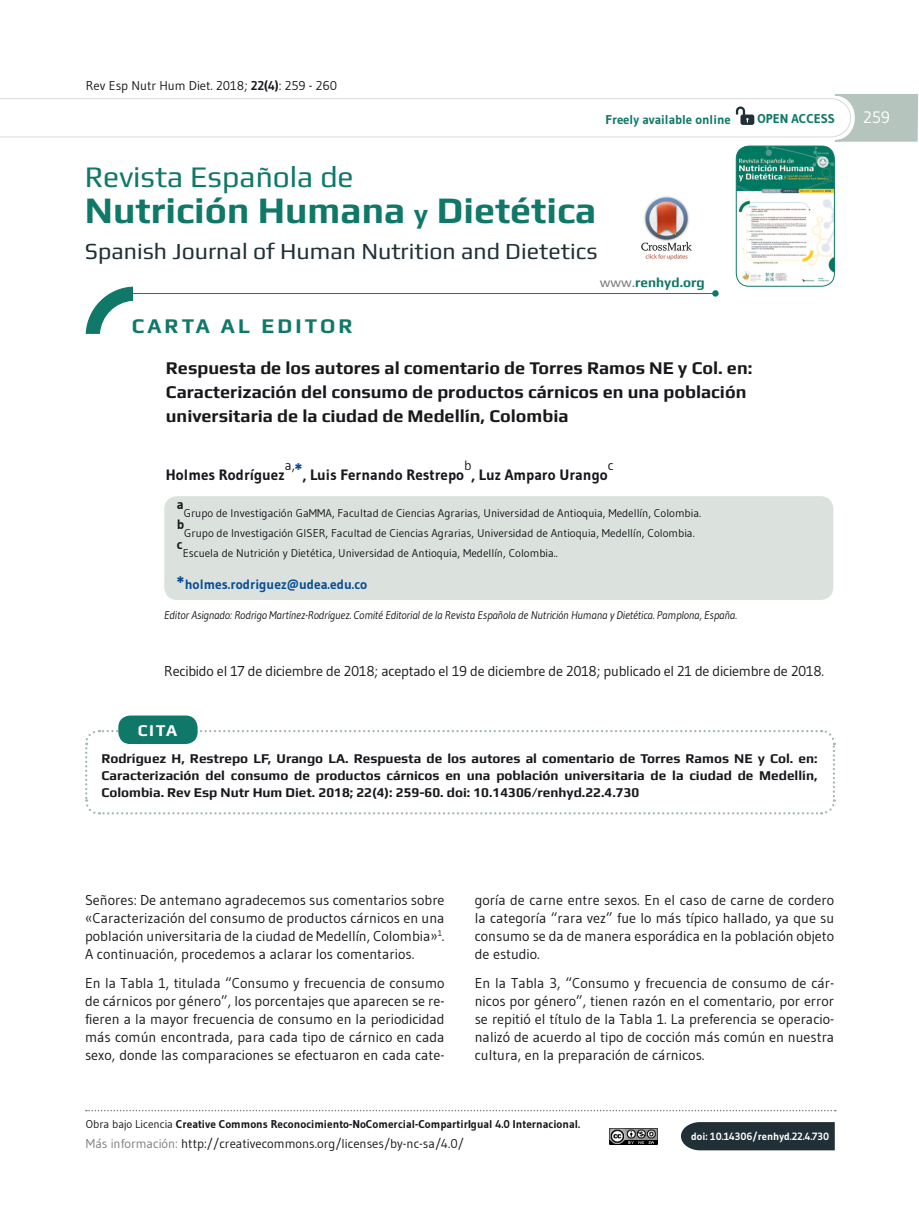
<style>
.page{position:relative;width:919px;height:1217px;background:#fff}
.page>*{position:absolute;margin:0;border:0;box-sizing:border-box;transform-origin:0 0}
.t1{font:700 37.5px "Play";color:#0f7868}
.t2{font:30px "Play";color:#0f7868}
.t3{font:23.1px "Play";color:#213036}
.t4{font:700 21px "Play";letter-spacing:.15em;color:#0f7868}
.t5{font:700 18px/24px "Play";color:#1a171c}
.t6{font:700 16.5px "Play";color:#fff}
.t7{font:16.5px "Gudea";color:#fff}
.t8{font:700 15px "Gudea";color:#1a171c}
.t9{font:14.25px/18px "Gudea";color:#1a171c;text-align:justify}
.t10{font:700 13.5px/17.2px "Play";color:#1a171c;text-align:justify}
.t11{font:700 13.5px "Gudea";color:#0a4e93}
.t12{font:700 13.5px "Play";color:#0f7868}
.t13{font:700 13.5px "Gudea";color:#1a171c}
.t14{font:13.5px "Gudea";color:#1a171c}
.t15{font:12.75px "Gudea";color:#1a171c}
.t16{font:700 12.75px "Gudea";color:#0f7868}
.t17{font:11.25px "Gudea";color:#1a171c}
.t18{font:italic 11.25px "Gudea";letter-spacing:-.015em;color:#1a171c}
.t19{font:700 11.25px "Gudea";color:#1a171c}
.t20{font:700 10.5px "Gudea";color:#fff}
.s1{font-weight:700}
.s2{font-size:27px}
.s3{font-weight:400;color:#7c7d7f}
.s4{font-size:18px}
.s5{font-weight:400}
.s6{color:#7c7d7f}
</style>
<div class="page">
<div style="left:681px;top:1122px;width:153px;height:27px;background:#213036"></div>
<img style="left:737px;top:146px;width:97px;height:140px">
<div style="left:735px;top:146px;width:99px;height:140px;border:1px solid #0f7868;border-radius:13px"></div>
<svg style="left:86px;top:1109px;width:749px;height:2px"></svg>
<hr style="left:118px;top:293px;width:596px;height:1px;background:#0f7868">
<svg style="left:85px;top:286px;width:48px;height:48px"></svg>
<svg style="left:712px;top:290px;width:6px;height:6px"></svg>
<div style="left:164px;top:496px;width:669px;height:104px;background:#dbe2de;border-radius:13px"></div>
<svg style="left:0;top:94px;width:918px;height:48px"></svg>
<img style="left:609px;top:1128px;width:48px;height:16px">
<img style="left:641px;top:196px;width:51px;height:64px">
<svg style="left:85px;top:728px;width:751px;height:87px"></svg>
<div style="left:118px;top:715px;width:79px;height:28px;background:#0f7868;border-radius:12px"></div>
<p class="t15" style="left:86px;top:78px;width:252px">Rev Esp Nutr Hum Diet. 2018; <span class="s1">22(4)</span>: 259 - 260</p>
<p class="t16" style="left:605px;top:112px;width:127px">Freely available online</p>
<p class="t16" style="left:757px;top:111px;width:79px">OPEN ACCESS</p>
<h2 class="t2" style="left:85px;top:159px;width:270px">Revista Española de</h2>
<h1 class="t1" style="left:85px;top:188px;width:513px">Nutrición Humana <span class="s2">y</span> Dietética</h1>
<h3 class="t3" style="left:85px;top:237px;width:514px">Spanish Journal of Human Nutrition and Dietetics</h3>
<h3 class="t4" style="left:132px;top:314px;width:222px">CARTA AL EDITOR</h3>
<p class="t12" style="left:599px;top:275px;width:106px"><span class="s3">www.</span>renhyd.org</p>
<p class="t5" style="left:166px;top:356px;width:588px">Respuesta de los autores al comentario de Torres Ramos NE y Col. en:<br>Caracterización del consumo de productos cárnicos en una población universitaria de la ciudad de Medellín, Colombia</p>
<p class="t8" style="left:166px;top:465px;width:300px">Holmes Rodríguez<sup>a,</sup><sup>*</sup>, Luis Fernando Restrepo</p>
<p class="t14" style="left:464px;top:456px;width:9px">b</p>
<p class="t14" style="left:607px;top:456px;width:7px">c</p>
<p class="t8" style="left:471px;top:465px;width:138px">, Luz Amparo Urango</p>
<p class="t13" style="left:177px;top:496px;width:8px">a</p>
<p class="t17" style="left:184px;top:505px;width:519px">Grupo de Investigación GaMMA, Facultad de Ciencias Agrarias, Universidad de Antioquia, Medellín, Colombia.</p>
<p class="t13" style="left:177px;top:516px;width:9px">b</p>
<p class="t17" style="left:184px;top:525px;width:512px">Grupo de Investigación GISER, Facultad de Ciencias Agrarias, Universidad de Antioquia, Medellín, Colombia.</p>
<p class="t13" style="left:177px;top:536px;width:7px">c</p>
<p class="t17" style="left:183px;top:546px;width:376px">Escuela de Nutrición y Dietética, Universidad de Antioquia, Medellín, Colombia..</p>
<p class="t11" style="left:177px;top:575px;width:192px"><span class="s4">*</span>holmes.rodriguez@udea.edu.co</p>
<p class="t18" style="left:164px;top:608px;width:574px">Editor Asignado: Rodrigo Martínez-Rodríguez. Comité Editorial de la Revista Española de Nutrición Humana y Dietética. Pamplona, España.</p>
<p class="t9" style="left:164px;top:661px;width:661px">Recibido el 17 de diciembre de 2018; aceptado el 19 de diciembre de 2018; publicado el 21 de diciembre de 2018.</p>
<p class="t6" style="left:138px;top:720px;width:41px">CITA</p>
<p class="t10" style="left:101px;top:749px;width:717px">Rodríguez H, Restrepo LF, Urango LA. Respuesta de los autores al comentario de Torres Ramos NE y Col. en:<br>Caracterización del consumo de productos cárnicos en una población universitaria de la ciudad de Medellín, Colombia. Rev Esp Nutr Hum Diet. 2018; 22(4): 259-60. doi: 10.14306/renhyd.22.4.730</p>
<p class="t7" style="left:862px;top:107px;width:29px">259</p>
<p class="t9" style="left:85px;top:890px;width:361px">Señores: De antemano agradecemos sus comentarios sobre «Caracterización del consumo de productos cárnicos en una población universitaria de la ciudad de Medellín, Colombia»<sup>1</sup>.<br>A continuación, procedemos a aclarar los comentarios.</p>
<p class="t9" style="left:85px;top:973px;width:361px">En la Tabla 1, titulada “Consumo y frecuencia de consumo de cárnicos por género”, los porcentajes que aparecen se re&shy;fieren a la mayor frecuencia de consumo en la periodicidad más común encontrada, para cada tipo de cárnico en cada sexo, donde las comparaciones se efectuaron en cada cate-</p>
<p class="t9" style="left:474px;top:890px;width:361px">goría de carne entre sexos. En el caso de carne de cordero la categoría “rara vez” fue lo más típico hallado, ya que su consumo se da de manera esporádica en la población objeto de estudio.</p>
<p class="t9" style="left:474px;top:973px;width:361px">En la Tabla 3, “Consumo y frecuencia de consumo de cár&shy;nicos por género”, tienen razón en el comentario, por error se repitió el título de la Tabla 1. La preferencia se operacio&shy;nalizó de acuerdo al tipo de cocción más común en nuestra cultura, en la preparación de cárnicos.</p>
<p class="t19" style="left:86px;top:1117px;width:495px"><span class="s5">Obra bajo Licencia</span> Creative Commons Reconocimiento-NoComercial-CompartirIgual 4.0 Internacional.</p>
<p class="t15" style="left:86px;top:1135px;width:379px"><span class="s6">Más información:</span> http://creativecommons.org/licenses/by-nc-sa/4.0/</p>
<p class="t20" style="left:691px;top:1129px;width:139px">doi: 10.14306/renhyd.22.4.730</p>
</div>
